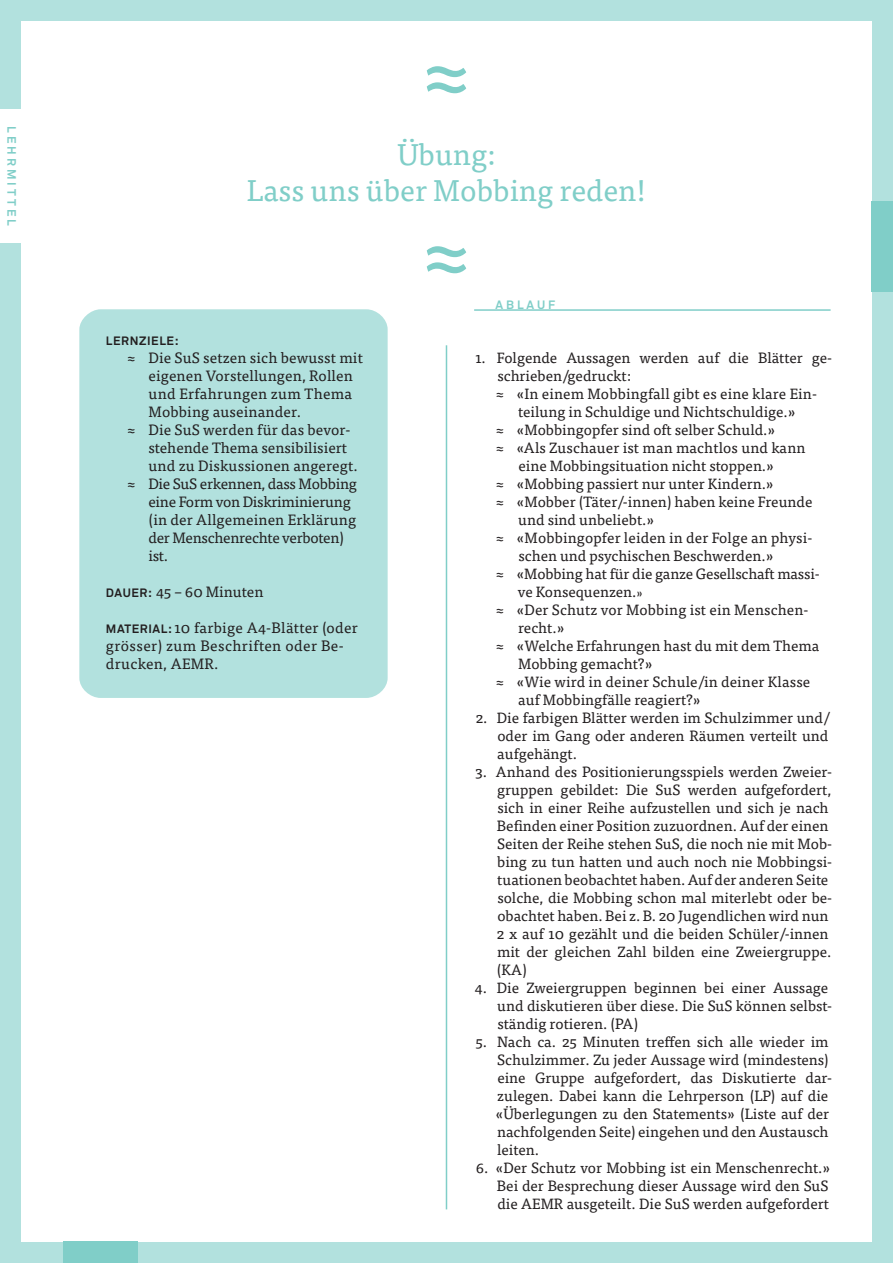
<style>
.page{position:relative;width:893px;height:1263px;background:#fff}
.page>*{position:absolute;margin:0;border:0;box-sizing:border-box;transform-origin:0 0}
.Titel_Blatt{font:30px "Tisa OT";color:#80cec8}
.tisa10-ohneEinzug_fl{font:15px/18px "Tisa OT";letter-spacing:.01em;color:#231f20}
.tisa10-ohneEinzug_fl-2{font:15px/18px "Tisa OT";letter-spacing:-.02em;color:#231f20}
.t1{font:14.85px/18px "Tisa OT";color:#231f20}
.akkurat-titel-farbig{font:700 12px "Akkurat Std";letter-spacing:.25em;color:#80cec8}
.tisa10-ohneEinzug{font:700 12px "Akkurat Std";letter-spacing:.05em;color:#231f20}
.s1{font-family:"Akkurat Std";font-weight:700;font-size:12px}
.s2{font-size:11.85px}
</style>
<div class="page">
<div style="left:79px;top:309px;width:309px;height:389px;background:#b2e1de;border-radius:21px"></div>
<div style="left:872px;top:0;width:21px;height:1263px;background:#b2e1de"></div>
<div style="left:21px;top:1242px;width:851px;height:21px;background:#b2e1de"></div>
<div style="left:21px;top:0;width:851px;height:21px;background:#b2e1de"></div>
<hr style="left:474px;top:309px;width:357px;height:2px;background:#80cec8">
<hr style="left:446px;top:345px;width:1px;height:864px;background:#80cec8">
<svg style="left:427px;top:66px;width:39px;height:27px"></svg>
<svg style="left:427px;top:246px;width:39px;height:27px"></svg>
<div style="left:872px;top:201px;width:21px;height:90px;background:#80cec8"></div>
<div style="left:64px;top:1242px;width:74px;height:21px;background:#80cec8"></div>
<div style="left:0;top:244px;width:21px;height:1019px;background:#b2e1de"></div>
<div style="left:0;top:0;width:21px;height:109px;background:#b2e1de"></div>
<p class="akkurat-titel-farbig" style="left:19px;top:126px;width:101px;rotate:90deg">LEHRMITTEL</p>
<p class="Titel_Blatt" style="left:397px;top:137px;width:100px">Übung:</p>
<p class="Titel_Blatt" style="left:247px;top:173px;width:401px">Lass uns über Mobbing reden!</p>
<p class="tisa10-ohneEinzug" style="left:106px;top:334px;width:74px">LERNZIELE:</p>
<p class="tisa10-ohneEinzug_fl" style="left:148px;top:349px;width:216px;text-indent:-21px">≈ Die SuS setzen sich bewusst mit eigenen Vorstellungen, Rollen und Erfahrungen zum Thema<br>Mobbing auseinander.</p>
<p class="tisa10-ohneEinzug_fl" style="left:148px;top:421px;width:211px;text-indent:-21px">≈ Die SuS werden für das bevor&shy;stehende Thema sensibilisiert und zu Diskussionen angeregt.</p>
<p class="tisa10-ohneEinzug_fl-2" style="left:148px;top:475px;width:210px;text-indent:-21px">≈ Die SuS erkennen, dass Mobbing eine Form von Diskriminierung (in der Allgemeinen Erklärung der Menschenrechte verboten) ist.</p>
<p class="tisa10-ohneEinzug_fl" style="left:106px;top:583px;width:159px"><span class="s1">DAUER:</span> 45 – 60 Minuten</p>
<p class="tisa10-ohneEinzug_fl" style="left:106px;top:619px;width:253px"><span class="s1">MATERIAL:</span> 10 farbige A4-Blätter (oder grösser) zum Beschriften oder Be-</p>
<p class="tisa10-ohneEinzug_fl" style="left:106px;top:655px;width:114px">drucken, AEMR.</p>
<p class="akkurat-titel-farbig" style="left:495px;top:298px;width:61px">ABLAUF</p>
<p class="t1" style="left:497px;top:349px;width:336px;text-indent:-22px">1. Folgende Aussagen werden auf die Blätter ge&shy;schrieben/gedruckt:</p>
<p class="t1" style="left:496px;top:385px;width:323px;text-align:center">≈ «In einem Mobbingfall gibt es eine klare Ein&shy;teilung in Schuldige und Nichtschuldige.»</p>
<p class="t1" style="left:496px;top:421px;width:281px">≈ «Mobbingopfer sind oft selber Schuld.»</p>
<p class="t1" style="left:496px;top:439px;width:311px;text-align:center">≈ «Als Zuschauer ist man machtlos und kann eine Mobbingsituation nicht stoppen.»</p>
<p class="t1" style="left:496px;top:475px;width:279px">≈ «Mobbing passiert nur unter Kindern.»</p>
<p class="t1" style="left:518px;top:493px;width:296px;text-indent:-22px">≈ «Mobber (Täter/-innen) haben keine Freunde und sind unbeliebt.»</p>
<p class="t1" style="left:518px;top:529px;width:296px;text-indent:-22px">≈ «Mobbingopfer leiden in der Folge an physi&shy;schen und psychischen Beschwerden.»</p>
<p class="t1" style="left:518px;top:565px;width:303px;text-indent:-22px">≈ «Mobbing hat für die ganze Gesellschaft massi&shy;ve Konsequenzen.<span class="s2">»</span></p>
<p class="t1" style="left:518px;top:601px;width:292px;text-indent:-22px">≈ «Der Schutz vor Mobbing ist ein Menschen&shy;recht.»</p>
<p class="t1" style="left:518px;top:637px;width:303px;text-indent:-22px">≈ «Welche Erfahrungen hast du mit dem Thema<br>Mobbing gemacht?»</p>
<p class="t1" style="left:518px;top:673px;width:293px;text-indent:-22px">≈ «Wie wird in deiner Schule/in deiner Klasse auf Mobbingfälle reagiert?»</p>
<p class="t1" style="left:497px;top:709px;width:334px;text-align:justify;text-indent:-21px">2. Die farbigen Blätter werden im Schulzimmer und/ oder im Gang oder anderen Räumen verteilt und aufgehängt.</p>
<p class="t1" style="left:497px;top:763px;width:337px;text-indent:-21px">3. Anhand des Positionierungsspiels werden Zweier&shy;gruppen gebildet: Die SuS werden aufgefordert, sich in einer Reihe aufzustellen und sich je nach Befinden einer Position zuzuordnen. Auf der einen Seiten der Reihe stehen SuS, die noch nie mit Mob&shy;bing zu tun hatten und auch noch nie Mobbingsi&shy;tuationen beobachtet haben. Auf der anderen Seite solche, die Mobbing schon mal miterlebt oder be&shy;obachtet haben. Bei z. B. 20 Jugendlichen wird nun 2 x auf 10 gezählt und die beiden Schüler/-innen mit der gleichen Zahl bilden eine Zweiergruppe. (KA)</p>
<p class="t1" style="left:497px;top:979px;width:336px;text-indent:-22px">4. Die Zweiergruppen beginnen bei einer Aussage und diskutieren über diese. Die SuS können selbst&shy;ständig rotieren. (PA)</p>
<p class="t1" style="left:495px;top:1033px;width:338px;text-indent:-20px">5. Nach ca. 25 Minuten treffen sich alle wieder im Schulzimmer. Zu jeder Aussage wird (mindestens) eine Gruppe aufgefordert, das Diskutierte dar&shy;zulegen. Dabei kann die Lehrperson (LP) auf die «Überlegungen zu den Statements» (Liste auf der nachfolgenden Seite) eingehen und den Austausch leiten.</p>
<p class="t1" style="left:497px;top:1159px;width:335px;text-indent:-21px">6. «Der Schutz vor Mobbing ist ein Menschenrecht.»<br>Bei der Besprechung dieser Aussage wird den SuS die AEMR ausgeteilt. Die SuS werden aufgefordert</p>
</div>
